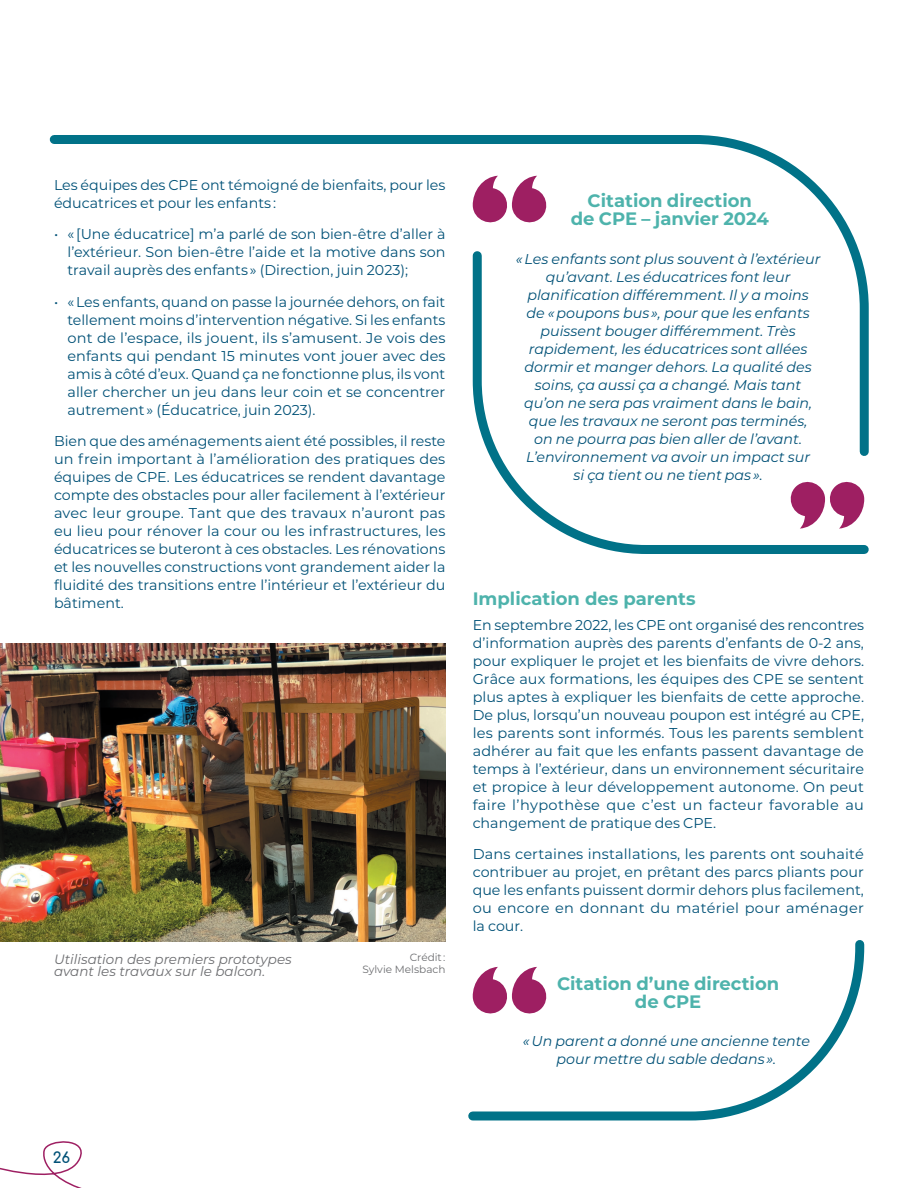
<style>
.page{position:relative;width:918px;height:1188px;background:#fff}
.page>*{position:absolute;margin:0;border:0;box-sizing:border-box;transform-origin:0 0}
.texte{font:700 18px/18px "Montserrat";color:#4eb3ac;text-align:center}
.sous-titre{font:700 18px "Montserrat";color:#4eb3ac}
.t1{font:700 15px "Comfortaa";color:#015177}
.texte-2{font:14.25px/18px "Montserrat";color:#015177;text-align:justify}
.texte-3{font:italic 14.25px/18px "Montserrat";color:#015177;text-align:center}
.texte_bullet{font:14.25px/18px "Montserrat";color:#015177;text-align:justify}
.vignette{font:italic 13.5px/12px "Montserrat";color:#6c6d70}
.note_texte{font:10.5px/12px "Montserrat";color:#6c6d70;text-align:right}
</style>
<div class="page">
<img style="left:0;top:644px;width:446px;height:297px">
<svg style="left:49px;top:135px;width:809px;height:112px"></svg>
<svg style="left:472px;top:247px;width:397px;height:307px"></svg>
<svg style="left:472px;top:176px;width:79px;height:52px"></svg>
<svg style="left:786px;top:477px;width:79px;height:52px"></svg>
<svg style="left:468px;top:940px;width:397px;height:181px"></svg>
<svg style="left:0;top:1141px;width:82px;height:47px"></svg>
<p class="texte-2" style="left:54px;top:175px;width:393px">Les équipes des CPE ont témoigné de bienfaits, pour les éducatrices et pour les enfants :</p>
<p class="texte_bullet" style="left:68px;top:224px;width:380px;text-indent:-14px">• « [Une éducatrice] m’a parlé de son bien-être d’aller à l’extérieur. Son bien-être l’aide et la motive dans son travail auprès des enfants » (Direction, juin 2023);</p>
<p class="texte_bullet" style="left:68px;top:292px;width:380px;text-indent:-14px">• « Les enfants, quand on passe la journée dehors, on fait tellement moins d’intervention négative. Si les enfants ont de l’espace, ils jouent, ils s’amusent. Je vois des enfants qui pendant 15 minutes vont jouer avec des amis à côté d’eux. Quand ça ne fonctionne plus, ils vont aller chercher un jeu dans leur coin et se concentrer autrement » (Éducatrice, juin 2023).</p>
<p class="texte-2" style="left:54px;top:431px;width:393px">Bien que des aménagements aient été possibles, il reste un frein important à l’amélioration des pratiques des équipes de CPE. Les éducatrices se rendent davantage compte des obstacles pour aller facilement à l’extérieur avec leur groupe. Tant que des travaux n’auront pas eu lieu pour rénover la cour ou les infrastructures, les éducatrices se buteront à ces obstacles. Les rénovations et les nouvelles constructions vont grandement aider la fluidité des transitions entre l’intérieur et l’extérieur du bâtiment.</p>
<p class="vignette" style="left:54px;top:953px;width:239px">Utilisation des premiers prototypes avant les travaux sur le balcon.</p>
<p class="note_texte" style="left:362px;top:951px;width:85px">Crédit :<br>Sylvie Melsbach</p>
<p class="texte" style="left:571px;top:191px;width:200px">Citation direction<br>de CPE – janvier 2024</p>
<p class="texte-3" style="left:516px;top:250px;width:306px">« Les enfants sont plus souvent à l’extérieur qu’avant. Les éducatrices font leur planification différemment. Il y a moins<br>de « poupons bus », pour que les enfants puissent bouger différemment. Très rapidement, les éducatrices sont allées dormir et manger dehors. La qualité des soins, ça aussi ça a changé. Mais tant qu’on ne sera pas vraiment dans le bain, que les travaux ne seront pas terminés,<br>on ne pourra pas bien aller de l’avant.<br>L’environnement va avoir un impact sur<br>si ça tient ou ne tient pas ».</p>
<p class="sous-titre" style="left:473px;top:586px;width:224px">Implication des parents</p>
<p class="texte-2" style="left:473px;top:615px;width:393px">En septembre 2022, les CPE ont organisé des rencontres d’information auprès des parents d’enfants de 0-2 ans, pour expliquer le projet et les bienfaits de vivre dehors.<br>Grâce aux formations, les équipes des CPE se sentent plus aptes à expliquer les bienfaits de cette approche.<br>De plus, lorsqu’un nouveau poupon est intégré au CPE, les parents sont informés. Tous les parents semblent adhérer au fait que les enfants passent davantage de temps à l’extérieur, dans un environnement sécuritaire et propice à leur développement autonome. On peut faire l’hypothèse que c’est un facteur favorable au changement de pratique des CPE.</p>
<p class="texte-2" style="left:473px;top:845px;width:393px">Dans certaines installations, les parents ont souhaité contribuer au projet, en prêtant des parcs pliants pour que les enfants puissent dormir dehors plus facilement, ou encore en donnant du matériel pour aménager la cour.</p>
<p class="texte" style="left:557px;top:973px;width:224px">Citation d’une direction de CPE</p>
<p class="texte-3" style="left:523px;top:1031px;width:289px">« Un parent a donné une ancienne tente pour mettre du sable dedans ».</p>
<p class="t1" style="left:53px;top:1144px;width:19px">26</p>
</div>
